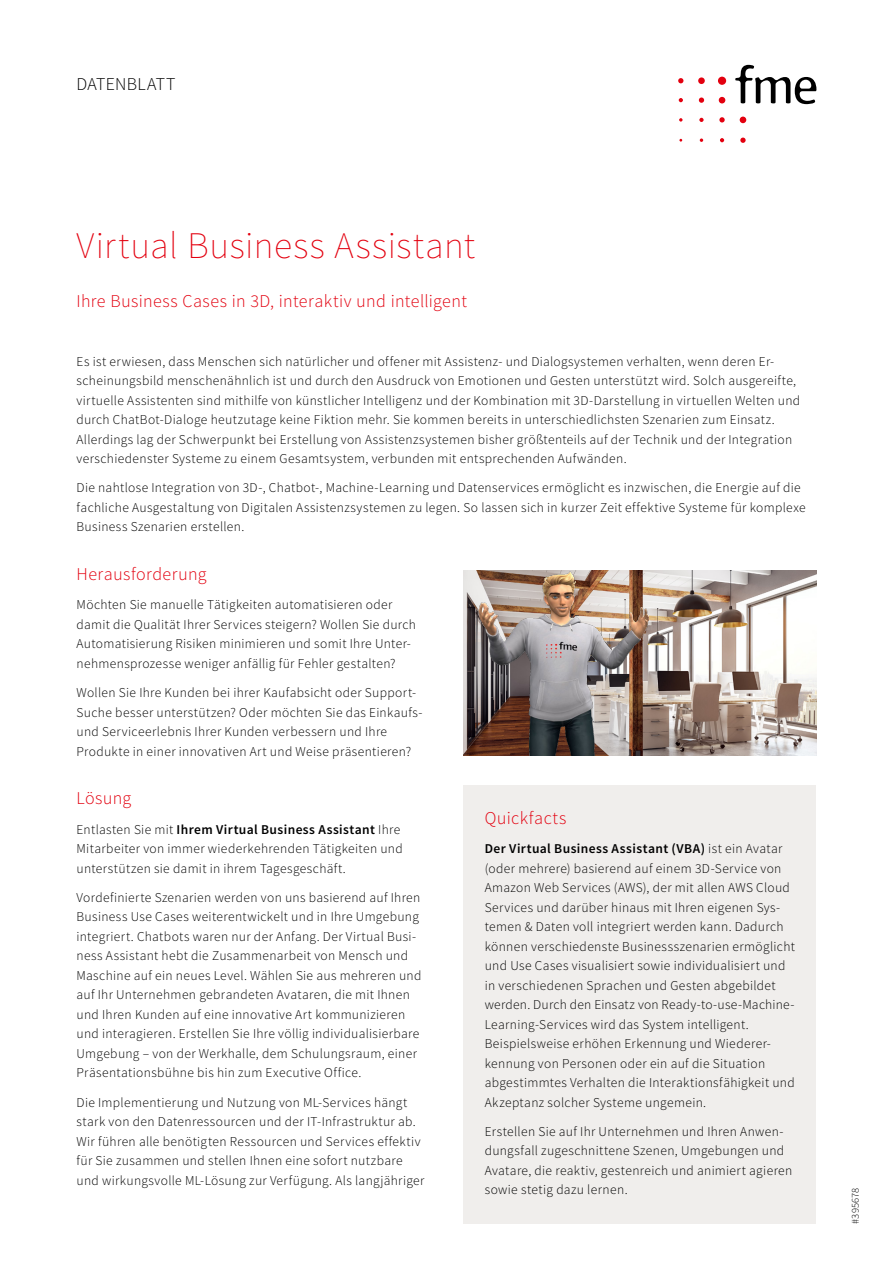
<style>
.page{position:relative;width:893px;height:1263px;background:#fff}
.page>*{position:absolute;margin:0;border:0;box-sizing:border-box;transform-origin:0 0}
.t1{font:200 37.5px "Source Sans Pro";letter-spacing:.015em;color:#e3000f}
.t2{font:300 18px "Source Sans Pro";letter-spacing:.025em;color:#e3000f}
.t3{font:300 18px "Source Sans Pro";letter-spacing:.02em;color:#000}
.t4{font:300 13.5px/19.5px "Source Sans Pro";letter-spacing:.025em;color:#000}
.t5{font:300 10.5px "Source Sans Pro";letter-spacing:.015em;color:#000}
.s1{font-weight:600}
</style>
<div class="page">
<svg style="left:735px;top:65px;width:81px;height:39px"></svg>
<div style="left:718px;top:77px;width:8px;height:8px;background:#e3000f;border-radius:50%"></div>
<div style="left:698px;top:77px;width:7px;height:7px;background:#e3000f;border-radius:50%"></div>
<svg style="left:719px;top:97px;width:6px;height:6px"></svg>
<svg style="left:740px;top:117px;width:6px;height:6px"></svg>
<svg style="left:678px;top:78px;width:5px;height:5px"></svg>
<svg style="left:699px;top:98px;width:5px;height:5px"></svg>
<svg style="left:719px;top:117px;width:6px;height:5px"></svg>
<svg style="left:740px;top:138px;width:6px;height:5px"></svg>
<svg style="left:679px;top:98px;width:4px;height:4px"></svg>
<svg style="left:699px;top:118px;width:5px;height:4px"></svg>
<svg style="left:720px;top:138px;width:4px;height:4px"></svg>
<svg style="left:700px;top:138px;width:3px;height:4px"></svg>
<svg style="left:679px;top:118px;width:3px;height:4px"></svg>
<div style="left:463px;top:785px;width:353px;height:439px;background:#f0eeec"></div>
<img style="left:463px;top:570px;width:353px;height:186px">
<img style="left:478px;top:571px;width:171px;height:185px">
<h2 class="t3" style="left:77px;top:73px;width:100px">DATENBLATT</h2>
<h1 class="t1" style="left:77px;top:223px;width:400px">Virtual Business Assistant</h1>
<h2 class="t2" style="left:77px;top:290px;width:392px">Ihre Business Cases in 3D, interaktiv und intelligent</h2>
<p class="t4" style="left:77px;top:351px;width:725px">Es ist erwiesen, dass Menschen sich natürlicher und offener mit Assistenz- und Dialogsystemen verhalten, wenn deren Er&shy;scheinungsbild menschenähnlich ist und durch den Ausdruck von Emotionen und Gesten unterstützt wird. Solch ausgereifte, virtuelle Assistenten sind mithilfe von künstlicher Intelligenz und der Kombination mit 3D-Darstellung in virtuellen Welten und durch ChatBot-Dialoge heutzutage keine Fiktion mehr. Sie kommen bereits in unterschiedlichsten Szenarien zum Einsatz.<br>Allerdings lag der Schwerpunkt bei Erstellung von Assistenzsystemen bisher größtenteils auf der Technik und der Integration verschiedenster Systeme zu einem Gesamtsystem, verbunden mit entsprechenden Aufwänden.</p>
<p class="t4" style="left:77px;top:478px;width:731px">Die nahtlose Integration von 3D-, Chatbot-, Machine-Learning und Datenservices ermöglicht es inzwischen, die Energie auf die fachliche Ausgestaltung von Digitalen Assistenzsystemen zu legen. So lassen sich in kurzer Zeit effektive Systeme für komplexe<br>Business Szenarien erstellen.</p>
<h2 class="t2" style="left:77px;top:563px;width:132px">Herausforderung</h2>
<p class="t4" style="left:77px;top:595px;width:341px">Möchten Sie manuelle Tätigkeiten automatisieren oder damit die Qualität Ihrer Services steigern? Wollen Sie durch Automatisierung Risiken minimieren und somit Ihre Unter&shy;nehmensprozesse weniger anfällig für Fehler gestalten?</p>
<p class="t4" style="left:77px;top:683px;width:347px">Wollen Sie Ihre Kunden bei ihrer Kaufabsicht oder Support-Suche besser unterstützen? Oder möchten Sie das Einkaufs&shy;und Serviceerlebnis Ihrer Kunden verbessern und Ihre Produkte in einer innovativen Art und Weise präsentieren?</p>
<h2 class="t2" style="left:77px;top:787px;width:56px">Lösung</h2>
<p class="t4" style="left:77px;top:819px;width:328px">Entlasten Sie mit <span class="s1">Ihrem Virtual Business Assistant</span> Ihre<br>Mitarbeiter von immer wiederkehrenden Tätigkeiten und unterstützen sie damit in ihrem Tagesgeschäft.</p>
<p class="t4" style="left:77px;top:888px;width:346px">Vordefinierte Szenarien werden von uns basierend auf Ihren Business Use Cases weiterentwickelt und in Ihre Umgebung integriert. Chatbots waren nur der Anfang. Der Virtual Busi&shy;ness Assistant hebt die Zusammenarbeit von Mensch und Maschine auf ein neues Level. Wählen Sie aus mehreren und auf Ihr Unternehmen gebrandeten Avataren, die mit Ihnen und Ihren Kunden auf eine innovative Art kommunizieren und interagieren. Erstellen Sie Ihre völlig individualisierbare Umgebung – von der Werkhalle, dem Schulungsraum, einer Präsentationsbühne bis hin zum Executive Office.</p>
<p class="t4" style="left:77px;top:1092px;width:349px">Die Implementierung und Nutzung von ML-Services hängt stark von den Datenressourcen und der IT-Infrastruktur ab.<br>Wir führen alle benötigten Ressourcen und Services effektiv für Sie zusammen und stellen Ihnen eine sofort nutzbare und wirkungsvolle ML-Lösung zur Verfügung. Als langjähriger</p>
<h2 class="t2" style="left:485px;top:807px;width:83px">Quickfacts</h2>
<p class="t4" style="left:485px;top:839px;width:312px"><span class="s1">Der Virtual Business Assistant (VBA)</span> ist ein Avatar (oder mehrere) basierend auf einem 3D-Service von Amazon Web Services (AWS), der mit allen AWS Cloud Services und darüber hinaus mit Ihren eigenen Sys&shy;temen &amp; Daten voll integriert werden kann. Dadurch können verschiedenste Businessszenarien ermöglicht und Use Cases visualisiert sowie individualisiert und in verschiedenen Sprachen und Gesten abgebildet werden. Durch den Einsatz von Ready-to-use-Machine-Learning-Services wird das System intelligent.<br>Beispielsweise erhöhen Erkennung und Wiederer&shy;kennung von Personen oder ein auf die Situation abgestimmtes Verhalten die Interaktionsfähigkeit und Akzeptanz solcher Systeme ungemein.</p>
<p class="t4" style="left:485px;top:1122px;width:309px">Erstellen Sie auf Ihr Unternehmen und Ihren Anwen&shy;dungsfall zugeschnittene Szenen, Umgebungen und Avatare, die reaktiv, gestenreich und animiert agieren sowie stetig dazu lernen.</p>
<p class="t5" style="left:849px;top:1224px;width:38px;rotate:-90deg">#395678</p>
</div>
